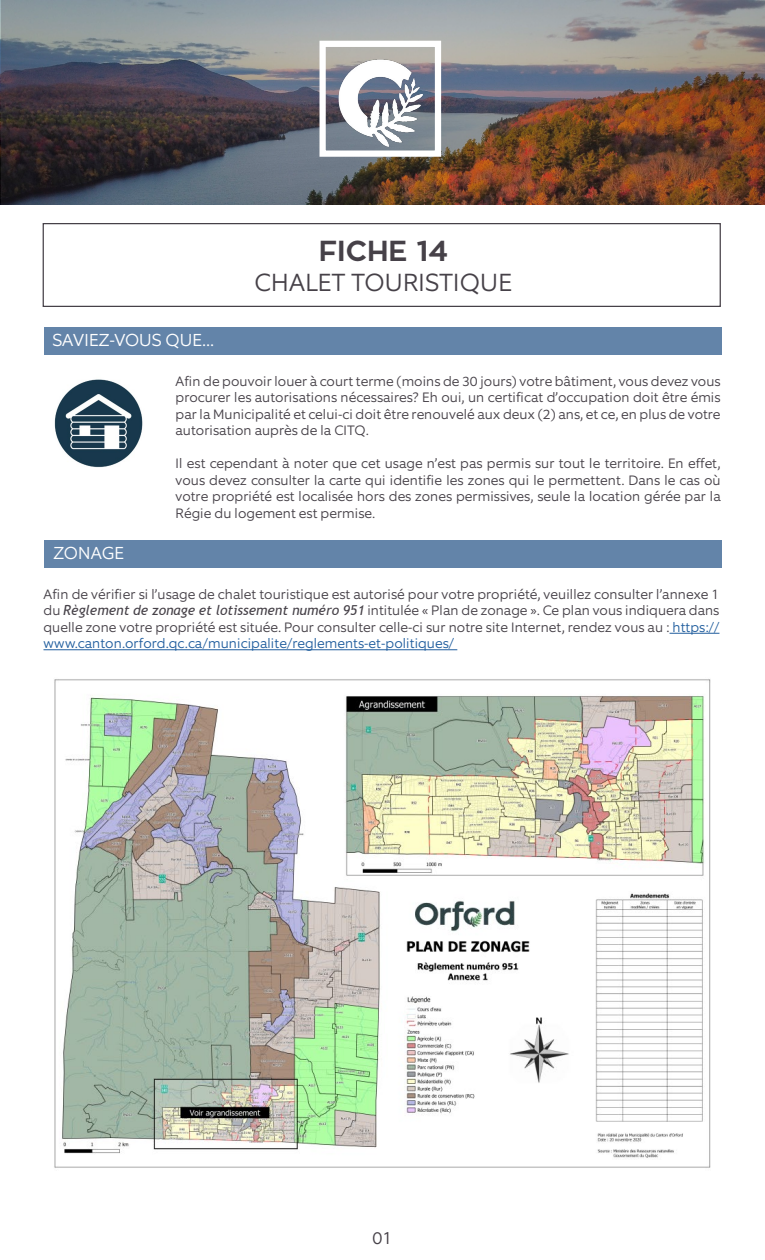
<style>
.page{position:relative;width:765px;height:1260px;background:#fff}
.page>*{position:absolute;margin:0;border:0;box-sizing:border-box;transform-origin:0 0}
.t1{font:700 28.75px "Zona Pro";color:#464148}
.t2{font:300 25px "Equip";color:#464148}
.t3{font:300 17.5px "Equip";color:#fff}
.t4{font:300 17.5px "Equip";color:#464148}
.t5{font:300 13.75px/16.5px "Equip";color:#464148;text-align:justify}
.s1{font-family:"Trebuchet MS";font-weight:400;font-style:italic}
.s2{color:#215e9e}
</style>
<div class="page">
<img style="left:1px;top:0;width:764px;height:204px">
<img style="left:338px;top:54px;width:85px;height:109px">
<div style="left:320px;top:41px;width:121px;height:116px;border:6px solid #fff"></div>
<div style="left:43px;top:223px;width:678px;height:84px;border:1px solid #464148"></div>
<div style="left:44px;top:327px;width:678px;height:28px;background:#6384a9"></div>
<div style="left:44px;top:540px;width:678px;height:28px;background:#6384a9"></div>
<hr style="left:670px;top:633px;width:49px;height:1px;background:#215e9e">
<hr style="left:44px;top:649px;width:413px;height:1px;background:#215e9e">
<img style="left:54px;top:379px;width:89px;height:89px">
<img style="left:54px;top:679px;width:657px;height:489px">
<h1 class="t1" style="left:319px;top:232px;width:130px">FICHE 14</h1>
<h2 class="t2" style="left:254px;top:267px;width:259px">CHALET TOURISTIQUE</h2>
<p class="t3" style="left:52px;top:329px;width:163px">SAVIEZ-VOUS QUE...</p>
<p class="t5" style="left:175px;top:373px;width:547px">Afin de pouvoir louer à court terme (moins de 30 jours) votre bâtiment, vous devez vous procurer les autorisations nécessaires? Eh oui, un certificat d’occupation doit être émis par la Municipalité et celui-ci doit être renouvelé aux deux (2) ans, et ce, en plus de votre autorisation auprès de la CITQ.</p>
<p class="t5" style="left:175px;top:455px;width:547px">Il est cependant à noter que cet usage n’est pas permis sur tout le territoire. En effet, vous devez consulter la carte qui identifie les zones qui le permettent. Dans le cas où votre propriété est localisée hors des zones permissives, seule la location gérée par la Régie du logement est permise.</p>
<p class="t3" style="left:54px;top:542px;width:72px">ZONAGE</p>
<p class="t5" style="left:44px;top:586px;width:678px">Afin de vérifier si l’usage de chalet touristique est autorisé pour votre propriété, veuillez consulter l’annexe 1 du <span class="s1">Règlement de zonage et lotissement numéro 951</span> intitulée « Plan de zonage ». Ce plan vous indiquera dans quelle zone votre propriété est située. Pour consulter celle-ci sur notre site Internet, rendez vous au : <span class="s2">https:// www.canton.orford.qc.ca/municipalite/reglements-et-politiques/</span></p>
<p class="t4" style="left:372px;top:1227px;width:22px">01</p>
</div>
